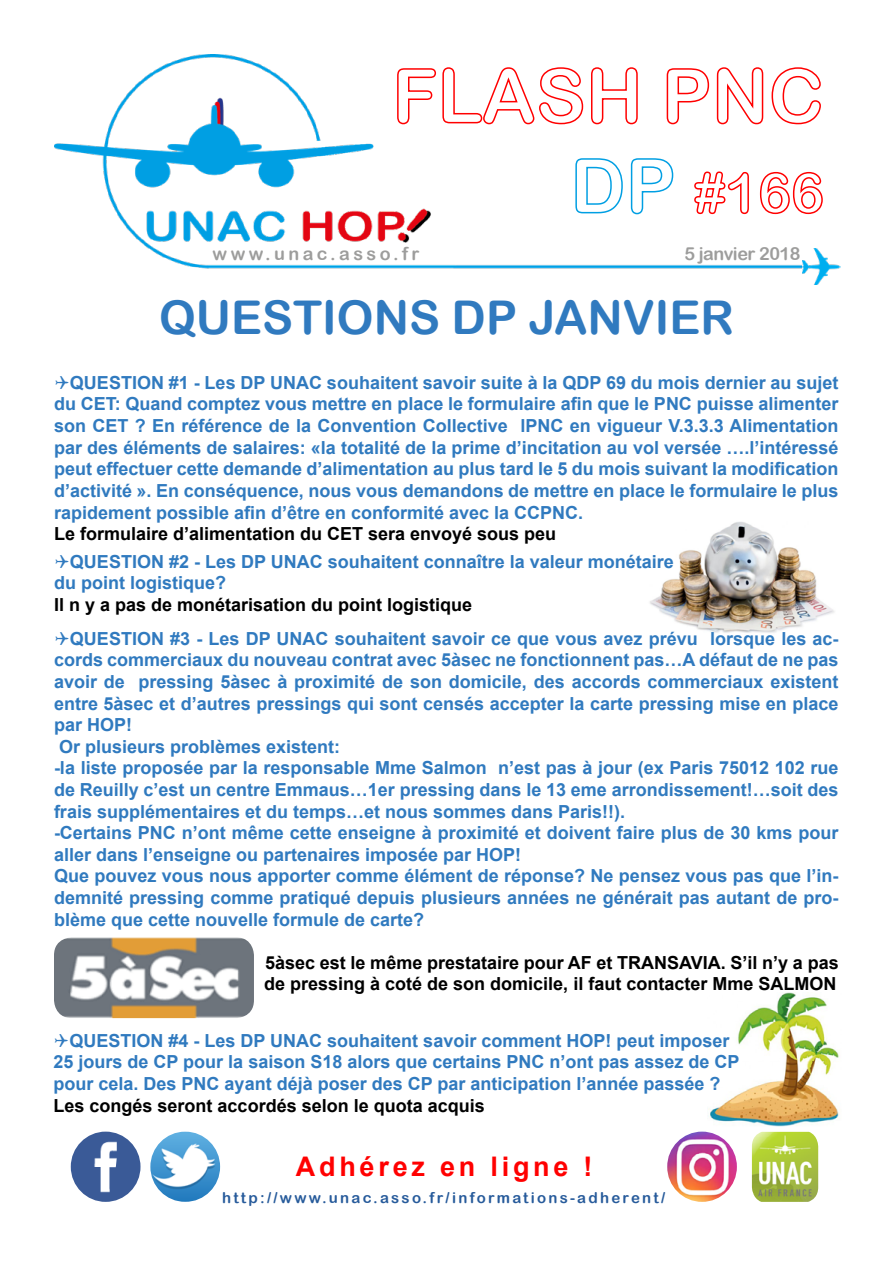
<style>
.page{position:relative;width:893px;height:1263px;background:#fff}
.page>*{position:absolute;margin:0;border:0;box-sizing:border-box;transform-origin:0 0}
.t1{font:46.5px "Arial Rounded MT Bold";color:#307abf}
.t2{font:700 27px "Arial";letter-spacing:.14em;color:#f00}
.t3{font:700 18px/21.6px "Arial";color:#307abf}
.t4{font:700 18px/21.6px "Arial";color:#000}
.t5{font:18px "Arial Rounded MT Bold";letter-spacing:.19em;color:#9d9d9c}
.t6{font:18px "Arial Rounded MT Bold";letter-spacing:-.025em;color:#9d9d9c}
.t7{font:15px "Arial Rounded MT Bold";letter-spacing:.15em;color:#275b9b}
</style>
<div class="page">
<img style="left:650px;top:522px;width:184px;height:111px">
<img style="left:54px;top:937px;width:200px;height:81px">
<svg style="left:801px;top:67px;width:20px;height:58px"></svg>
<svg style="left:801px;top:171px;width:22px;height:44px"></svg>
<img style="left:802px;top:248px;width:38px;height:36px">
<img style="left:752px;top:1132px;width:66px;height:70px">
<img style="left:667px;top:1131px;width:70px;height:71px;border-radius:35px">
<img style="left:150px;top:1131px;width:70px;height:71px;border-radius:35px">
<img style="left:71px;top:1131px;width:70px;height:71px;border-radius:35px">
<img style="left:54px;top:54px;width:747px;height:215px">
<img style="left:708px;top:992px;width:132px;height:135px">
<p class="t5" style="left:213px;top:243px;width:208px">www.unac.asso.fr</p>
<p class="t6" style="left:684px;top:243px;width:118px">5 janvier 2018</p>
<h1 class="t1" style="left:159px;top:290px;width:576px">QUESTIONS DP JANVIER</h1>
<p class="t3" style="left:54px;top:372px;width:786px;text-align:justify;text-indent:16px">QUESTION #1 - Les DP UNAC souhaitent savoir suite à la QDP 69 du mois dernier au sujet du CET: Quand comptez vous mettre en place le formulaire afin que le PNC puisse alimenter son CET ? En référence de la Convention Collective lPNC en vigueur V.3.3.3 Alimentation par des éléments de salaires: «la totalité de la prime d’incitation au vol versée ….l’intéressé peut effectuer cette demande d’alimentation au plus tard le 5 du mois suivant la modification d’activité ». En conséquence, nous vous demandons de mettre en place le formulaire le plus rapidement possible afin d’être en conformité avec la CCPNC.</p>
<p class="t4" style="left:54px;top:524px;width:504px">Le formulaire d’alimentation du CET sera envoyé sous peu</p>
<p class="t3" style="left:54px;top:551px;width:621px;text-indent:16px">QUESTION #2 - Les DP UNAC souhaitent connaître la valeur monétaire du point logistique?</p>
<p class="t4" style="left:54px;top:594px;width:420px">Il n y a pas de monétarisation du point logistique</p>
<p class="t3" style="left:54px;top:628px;width:786px;text-indent:16px">QUESTION #3 - Les DP UNAC souhaitent savoir ce que vous avez prévu lorsque les ac&shy;cords commerciaux du nouveau contrat avec 5àsec ne fonctionnent pas…A défaut de ne pas avoir de pressing 5àsec à proximité de son domicile, des accords commerciaux existent entre 5àsec et d’autres pressings qui sont censés accepter la carte pressing mise en place par HOP!<br>Or plusieurs problèmes existent:<br>-la liste proposée par la responsable Mme Salmon n’est pas à jour (ex Paris 75012 102 rue de Reuilly c’est un centre Emmaus…1er pressing dans le 13 eme arrondissement!…soit des frais supplémentaires et du temps…et nous sommes dans Paris!!).<br>-Certains PNC n’ont même cette enseigne à proximité et doivent faire plus de 30 kms pour aller dans l’enseigne ou partenaires imposée par HOP!<br>Que pouvez vous nous apporter comme élément de réponse? Ne pensez vous pas que l’in&shy;demnité pressing comme pratiqué depuis plusieurs années ne générait pas autant de pro&shy;blème que cette nouvelle formule de carte?</p>
<p class="t4" style="left:264px;top:952px;width:576px">5àsec est le même prestataire pour AF et TRANSAVIA. S’il n’y a pas de pressing à coté de son domicile, il faut contacter Mme SALMON</p>
<p class="t3" style="left:54px;top:1030px;width:687px;text-indent:16px">QUESTION #4 - Les DP UNAC souhaitent savoir comment HOP! peut imposer<br>25 jours de CP pour la saison S18 alors que certains PNC n’ont pas assez de CP pour cela. Des PNC ayant déjà poser des CP par anticipation l’année passée ?</p>
<p class="t4" style="left:54px;top:1095px;width:433px">Les congés seront accordés selon le quota acquis</p>
<h2 class="t2" style="left:296px;top:1149px;width:298px">Adhérez en ligne !</h2>
<p class="t7" style="left:222px;top:1189px;width:445px">http://www.unac.asso.fr/informations-adherent/</p>
</div>
